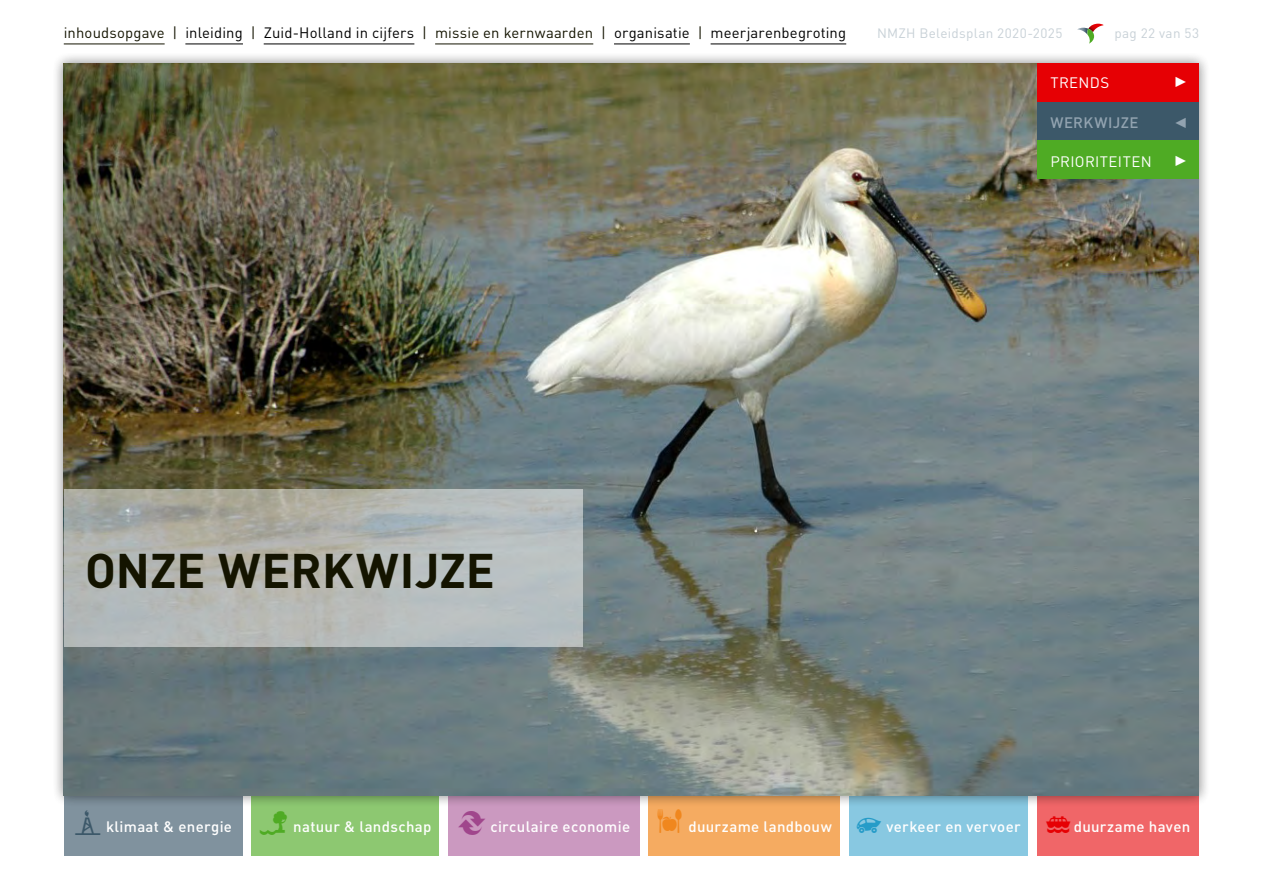
<style>
.page{position:relative;width:1263px;height:893px;background:#fff}
.page>*{position:absolute;margin:0;border:0;box-sizing:border-box;transform-origin:0 0}
.hfdkop_schutblad{font:700 48px "DIN";color:#141400}
.t1{font:500 15px "DIN";letter-spacing:.02em;color:#fff}
.t2{font:15px "DIN";letter-spacing:.025em;color:#fff}
.t3{font:500 15px "DIN";letter-spacing:.03em;color:#92a3b0}
.t4{font:14.85px "DIN";letter-spacing:.01em;color:#000}
.t5{font:13.5px "DIN";letter-spacing:.025em;color:#c8d1d7}
.s1{color:#141400}
.s2{color:#3c5869}
</style>
<div class="page">
<div style="left:648px;top:795px;width:192px;height:61px;background:#f5ab61"></div>
<div style="left:252px;top:795px;width:187px;height:61px;background:#8dc871"></div>
<div style="left:448px;top:795px;width:191px;height:61px;background:#cb99c0"></div>
<div style="left:849px;top:795px;width:179px;height:61px;background:#88c8e1"></div>
<div style="left:1037px;top:795px;width:161px;height:61px;background:#f06668"></div>
<div style="left:64px;top:795px;width:178px;height:61px;background:#80929e"></div>
<div style="left:52px;top:52px;width:1158px;height:755px;background:#000;opacity:.31"></div>
<img style="left:64px;top:64px;width:1134px;height:731px">
<div style="left:1037px;top:102px;width:162px;height:38px;background:#3c5869"></div>
<svg style="left:1077px;top:24px;width:26px;height:20px"></svg>
<hr style="left:64px;top:44px;width:101px;height:1px;background:#141400">
<hr style="left:185px;top:44px;width:58px;height:1px;background:#000">
<hr style="left:264px;top:44px;width:150px;height:1px;background:#000">
<hr style="left:435px;top:44px;width:158px;height:1px;background:#141400">
<hr style="left:614px;top:44px;width:76px;height:1px;background:#000">
<hr style="left:711px;top:44px;width:135px;height:1px;background:#000">
<div style="left:1037px;top:64px;width:162px;height:38px;background:#e60004"></div>
<div style="left:1037px;top:140px;width:162px;height:39px;background:#4fab24"></div>
<svg style="left:64px;top:489px;width:519px;height:157px;background:#b3b7b4"></svg>
<p class="t4" style="left:64px;top:23px;width:784px"><span class="s1">inhoudsopgave |</span> inleiding <span class="s1">|</span> Zuid-Holland in cijfers <span class="s1">| missie en kernwaarden |</span> organisatie <span class="s1">|</span> meerjarenbegroting</p>
<p class="t5" style="left:877px;top:24px;width:187px">NMZH Beleidsplan 2020-2025</p>
<p class="t5" style="left:1114px;top:24px;width:86px">pag 22 van 53</p>
<p class="t2" style="left:1050px;top:73px;width:60px">TRENDS</p>
<p class="t3" style="left:1050px;top:113px;width:90px">WERKWIJZE</p>
<p class="hfdkop_schutblad" style="left:85px;top:539px;width:411px">ONZE WERKWIJZE</p>
<p class="t2" style="left:1050px;top:152px;width:139px">PRIORITEITEN ✓</p>
<p class="t1" style="left:74px;top:817px;width:159px"><span class="s2">▪</span> klimaat &amp; energie</p>
<p class="t1" style="left:293px;top:817px;width:140px">natuur &amp; landschap</p>
<p class="t1" style="left:490px;top:817px;width:141px">circulaire economie</p>
<p class="t1" style="left:688px;top:817px;width:145px">duurzame landbouw</p>
<p class="t1" style="left:886px;top:817px;width:136px">verkeer en vervoer</p>
<p class="t1" style="left:1074px;top:817px;width:118px">duurzame haven</p>
</div>
